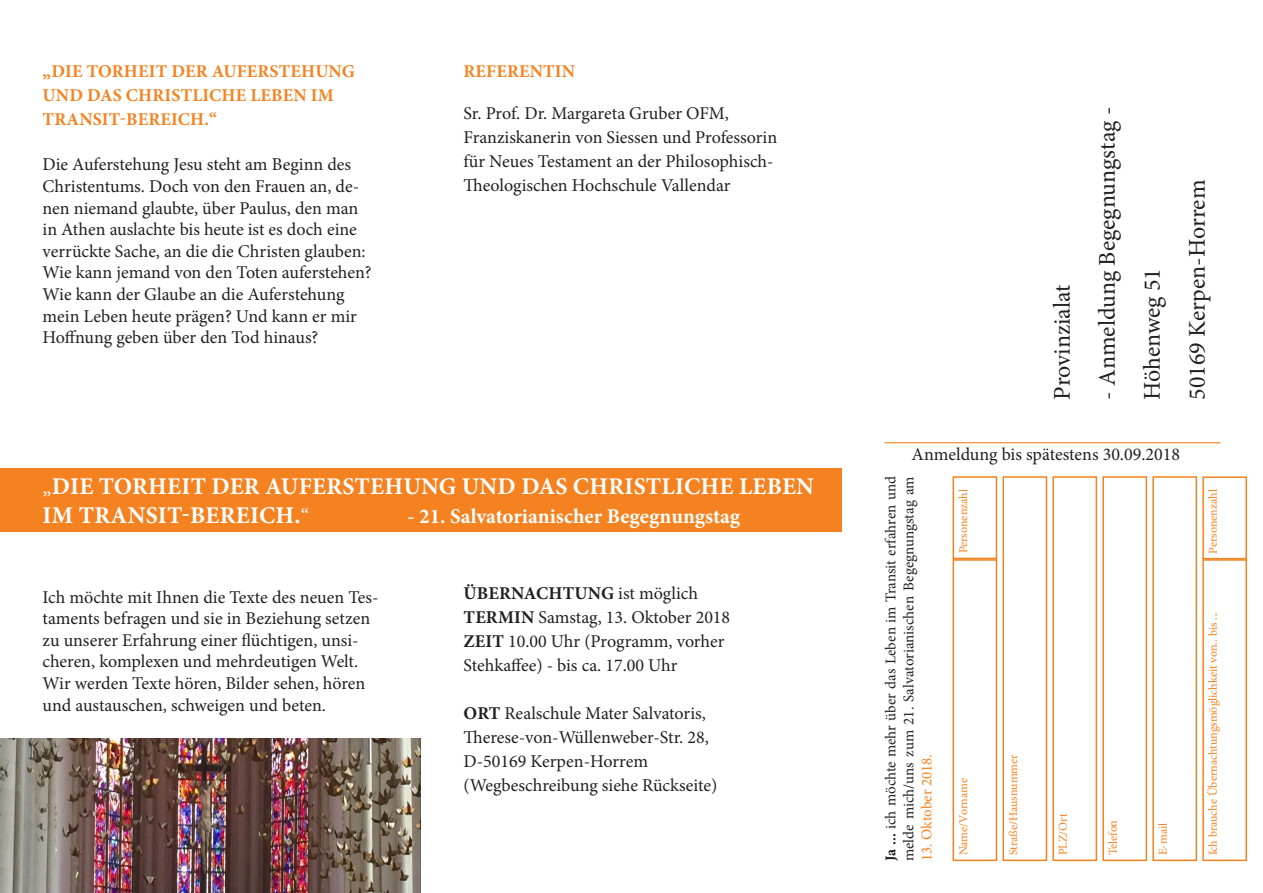
<style>
.page{position:relative;width:1263px;height:893px;background:#fff}
.page>*{position:absolute;margin:0;border:0;box-sizing:border-box;transform-origin:0 0}
.t1{font:700 24px/28.8px "Minion Pro";letter-spacing:.01em;color:#fff}
.t2{font:24px "Minion Pro";color:#231f20}
.t3{font:700 21px "Minion Pro";color:#fff}
.t4{font:18px/21.6px "Minion Pro";color:#231f20}
.t5{font:700 18px/24px "Minion Pro";letter-spacing:.01em;color:#f58220}
.t6{font:700 18px "Minion Pro";letter-spacing:.01em;color:#231f20}
.t7{font:15px/18px "Minion Pro";color:#231f20}
.t8{font:15px "Minion Pro";color:#f58220}
.t9{font:12px "Minion Pro";letter-spacing:-.005em;color:#f58220}
.s1{font-weight:400;font-size:21px}
.s2{font-weight:400}
.s3{font-weight:700}
</style>
<div class="page">
<div style="left:0;top:468px;width:842px;height:63px;background:#f58220"></div>
<hr style="left:884px;top:442px;width:336px;height:1px;background:#f58220">
<div style="left:952px;top:559px;width:45px;height:302px;border:2px solid #f58220"></div>
<div style="left:1002px;top:476px;width:45px;height:385px;border:2px solid #f58220"></div>
<div style="left:1052px;top:476px;width:45px;height:385px;border:2px solid #f58220"></div>
<div style="left:1102px;top:476px;width:45px;height:385px;border:2px solid #f58220"></div>
<div style="left:1152px;top:476px;width:45px;height:385px;border:2px solid #f58220"></div>
<div style="left:1202px;top:559px;width:45px;height:302px;border:2px solid #f58220"></div>
<div style="left:952px;top:476px;width:45px;height:83px;border:2px solid #f58220"></div>
<div style="left:1202px;top:476px;width:45px;height:83px;border:2px solid #f58220"></div>
<img style="left:0;top:738px;width:421px;height:155px">
<p class="t5" style="left:43px;top:59px;width:314px">„DIE TORHEIT DER AUFERSTEHUNG<br>UND DAS CHRISTLICHE LEBEN IM<br>TRANSIT-BEREICH.“</p>
<p class="t4" style="left:43px;top:154px;width:331px">Die Auferstehung Jesu steht am Beginn des Christentums. Doch von den Frauen an, de&shy;nen niemand glaubte, über Paulus, den man in Athen auslachte bis heute ist es doch eine verrückte Sache, an die die Christen glauben:<br>Wie kann jemand von den Toten auferstehen?</p>
<p class="t4" style="left:43px;top:284px;width:316px">Wie kann der Glaube an die Auferstehung mein Leben heute prägen? Und kann er mir<br>Hoffnung geben über den Tod hinaus?</p>
<p class="t5" style="left:464px;top:59px;width:113px">REFERENTIN</p>
<p class="t4" style="left:463px;top:101px;width:315px;line-height:24px">Sr. Prof. Dr. Margareta Gruber OFM, Franziskanerin von Siessen und Professorin für Neues Testament an der Philosophisch-Theologischen Hochschule Vallendar</p>
<p class="t1" style="left:43px;top:471px;width:773px"><span class="s1">„</span>DIE TORHEIT DER AUFERSTEHUNG UND DAS CHRISTLICHE LEBEN<br>IM TRANSIT-BEREICH.<span class="s1">“</span></p>
<p class="t3" style="left:407px;top:501px;width:334px">- 21. Salvatorianischer Begegnungstag</p>
<p class="t4" style="left:43px;top:586px;width:337px">Ich möchte mit Ihnen die Texte des neuen Tes&shy;taments befragen und sie in Beziehung setzen zu unserer Erfahrung einer flüchtigen, unsi&shy;cheren, komplexen und mehrdeutigen Welt.</p>
<p class="t4" style="left:43px;top:672px;width:324px">Wir werden Texte hören, Bilder sehen, hören und austauschen, schweigen und beten.</p>
<p class="t6" style="left:464px;top:580px;width:236px">ÜBERNACHTUNG <span class="s2">ist möglich</span></p>
<p class="t4" style="left:464px;top:606px;width:268px"><span class="s3">TERMIN</span> Samstag, 13. Oktober 2018</p>
<p class="t4" style="left:463px;top:629px;width:262px;line-height:24px"><span class="s3">ZEIT</span> 10.00 Uhr (Programm, vorher<br>Stehkaffee) - bis ca. 17.00 Uhr</p>
<p class="t4" style="left:464px;top:702px;width:244px"><span class="s3">ORT</span> Realschule Mater Salvatoris,</p>
<p class="t4" style="left:463px;top:726px;width:247px">Therese-von-Wüllenweber-Str. 28,</p>
<p class="t4" style="left:463px;top:750px;width:186px">D-50169 Kerpen-Horrem</p>
<p class="t4" style="left:463px;top:774px;width:255px">(Wegbeschreibung siehe Rückseite)</p>
<p class="t2" style="left:1046px;top:400px;width:117px;rotate:-90deg">Provinzialat</p>
<p class="t2" style="left:1091px;top:400px;width:294px;rotate:-90deg">- Anmeldung Begegnungstag -</p>
<p class="t2" style="left:1136px;top:400px;width:133px;rotate:-90deg">Höhenweg 51</p>
<p class="t2" style="left:1181px;top:400px;width:221px;rotate:-90deg">50169 Kerpen-Horrem</p>
<p class="t4" style="left:912px;top:443px;width:270px">Anmeldung bis spätestens 30.09.2018</p>
<p class="t7" style="left:882px;top:861px;width:386px;rotate:-90deg"><span class="s3">Ja ...</span> ich möchte mehr über das Leben im Transit erfahren und melde mich/uns zum 21. Salvatorianischen Begegnungstag am</p>
<p class="t8" style="left:916px;top:861px;width:108px;rotate:-90deg">13. Oktober 2018.</p>
<p class="t9" style="left:955px;top:553px;width:66px;rotate:-90deg">Personenzahl</p>
<p class="t9" style="left:1205px;top:554px;width:66px;rotate:-90deg">Personenzahl</p>
<p class="t9" style="left:955px;top:855px;width:78px;rotate:-90deg">Name/Vorname</p>
<p class="t9" style="left:1005px;top:855px;width:103px;rotate:-90deg">Straße/Hausnummer</p>
<p class="t9" style="left:1055px;top:855px;width:43px;rotate:-90deg">PLZ/Ort</p>
<p class="t9" style="left:1105px;top:855px;width:37px;rotate:-90deg">Telefon</p>
<p class="t9" style="left:1155px;top:855px;width:34px;rotate:-90deg">E-mail</p>
<p class="t9" style="left:1205px;top:855px;width:245px;rotate:-90deg">Ich brauche Übernachtungsmöglichkeit von.. bis ...</p>
</div>
